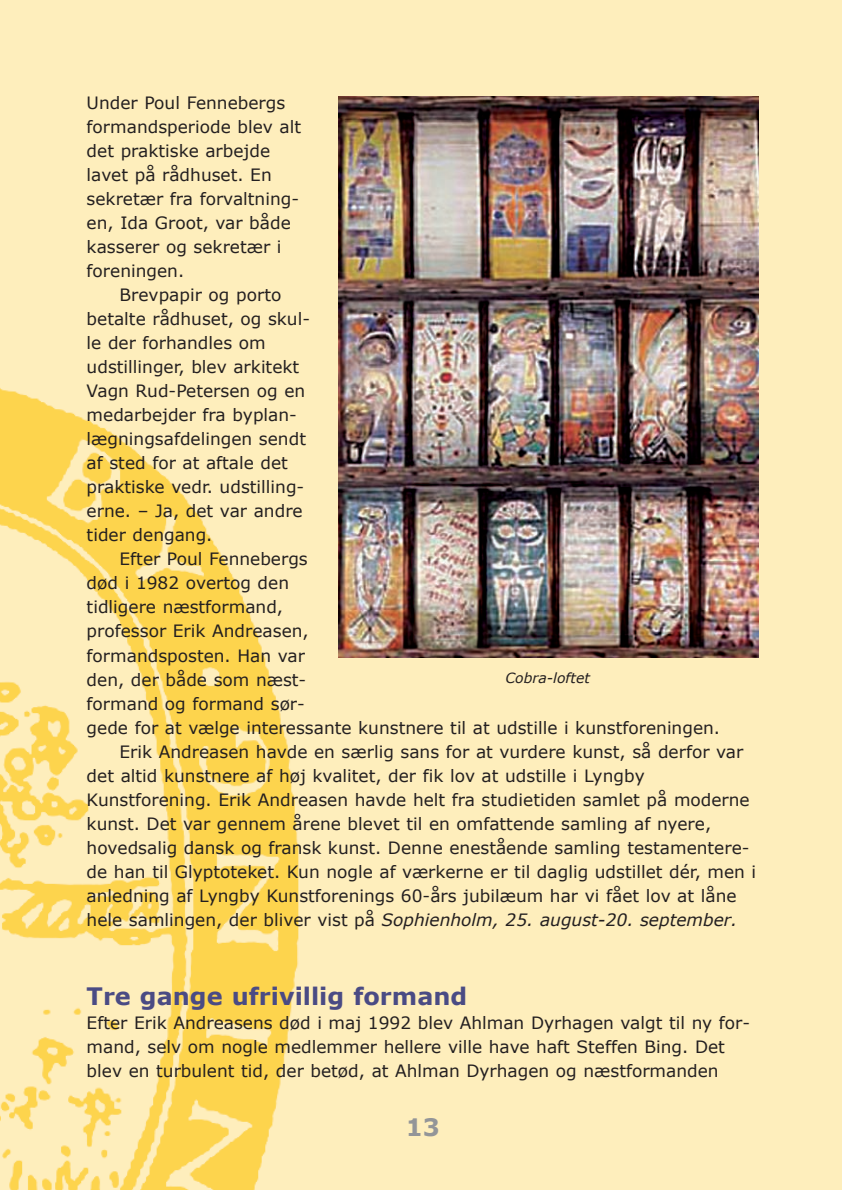
<style>
.page{position:relative;width:842px;height:1190px;background:#fff}
.page>*{position:absolute;margin:0;border:0;box-sizing:border-box;transform-origin:0 0}
.t1{font:700 24px "Verdana";color:#4a4b84}
.t2{font:700 24px "Verdana";color:#939598}
.t3{font:17px/24px "Verdana";color:#231f20}
.t4{font:italic 17px "Verdana";color:#231f20}
.t5{font:italic 14px "Verdana";color:#231f20}
.s1{font-style:normal}
</style>
<div class="page">
<img style="left:0;top:0;width:841px;height:1189px">
<p class="t3" style="left:87px;top:90px;width:216px">Under Poul Fennebergs formandsperiode blev alt det praktiske arbejde lavet på rådhuset. En sekretær fra forvaltning&shy;en, Ida Groot, var både kasserer og sekretær i foreningen.</p>
<p class="t3" style="left:87px;top:282px;width:225px;text-indent:33px">Brevpapir og porto betalte rådhuset, og skul&shy;le der forhandles om udstillinger, blev arkitekt<br>Vagn Rud-Petersen og en medarbejder fra byplan&shy;lægningsafdelingen sendt af sted for at aftale det praktiske vedr. udstilling&shy;erne. – Ja, det var andre tider dengang.</p>
<p class="t3" style="left:119px;top:546px;width:190px">Efter Poul Fennebergs</p>
<p class="t3" style="left:87px;top:570px;width:204px">død i 1982 overtog den</p>
<p class="t3" style="left:87px;top:594px;width:198px">tidligere næstformand,</p>
<p class="t3" style="left:87px;top:618px;width:223px">professor Erik Andreasen,</p>
<p class="t3" style="left:87px;top:642px;width:220px">formandsposten. Han var</p>
<p class="t3" style="left:87px;top:666px;width:221px">den, der både som næst-</p>
<p class="t3" style="left:87px;top:690px;width:220px">formand og formand sør-</p>
<p class="t3" style="left:87px;top:714px;width:634px">gede for at vælge interessante kunstnere til at udstille i kunstforeningen.</p>
<p class="t3" style="left:119px;top:738px;width:625px">Erik Andreasen havde en særlig sans for at vurdere kunst, så derfor var</p>
<p class="t3" style="left:87px;top:762px;width:559px">det altid kunstnere af høj kvalitet, der fik lov at udstille i Lyngby</p>
<p class="t3" style="left:87px;top:786px;width:664px">Kunstforening. Erik Andreasen havde helt fra studietiden samlet på moderne</p>
<p class="t3" style="left:87px;top:810px;width:626px">kunst. Det var gennem årene blevet til en omfattende samling af nyere,</p>
<p class="t3" style="left:87px;top:834px;width:664px">hovedsalig dansk og fransk kunst. Denne enestående samling testamentere-</p>
<p class="t3" style="left:87px;top:858px;width:671px">de han til Glyptoteket. Kun nogle af værkerne er til daglig udstillet dér, men i</p>
<p class="t3" style="left:87px;top:882px;width:651px">anledning af Lyngby Kunstforenings 60-års jubilæum har vi fået lov at låne</p>
<p class="t4" style="left:87px;top:908px;width:652px"><span class="s1">hele samlingen, der bliver vist på</span> Sophienholm, 25. august-20. september.</p>
<p class="t5" style="left:505px;top:669px;width:86px">Cobra-loftet</p>
<h1 class="t1" style="left:87px;top:980px;width:382px">Tre gange ufrivillig formand</h1>
<p class="t3" style="left:87px;top:1009px;width:665px">Efter Erik Andreasens død i maj 1992 blev Ahlman Dyrhagen valgt til ny for&shy;mand, selv om nogle medlemmer hellere ville have haft Steffen Bing. Det blev en turbulent tid, der betød, at Ahlman Dyrhagen og næstformanden</p>
<h1 class="t2" style="left:405px;top:1111px;width:36px">13</h1>
</div>
